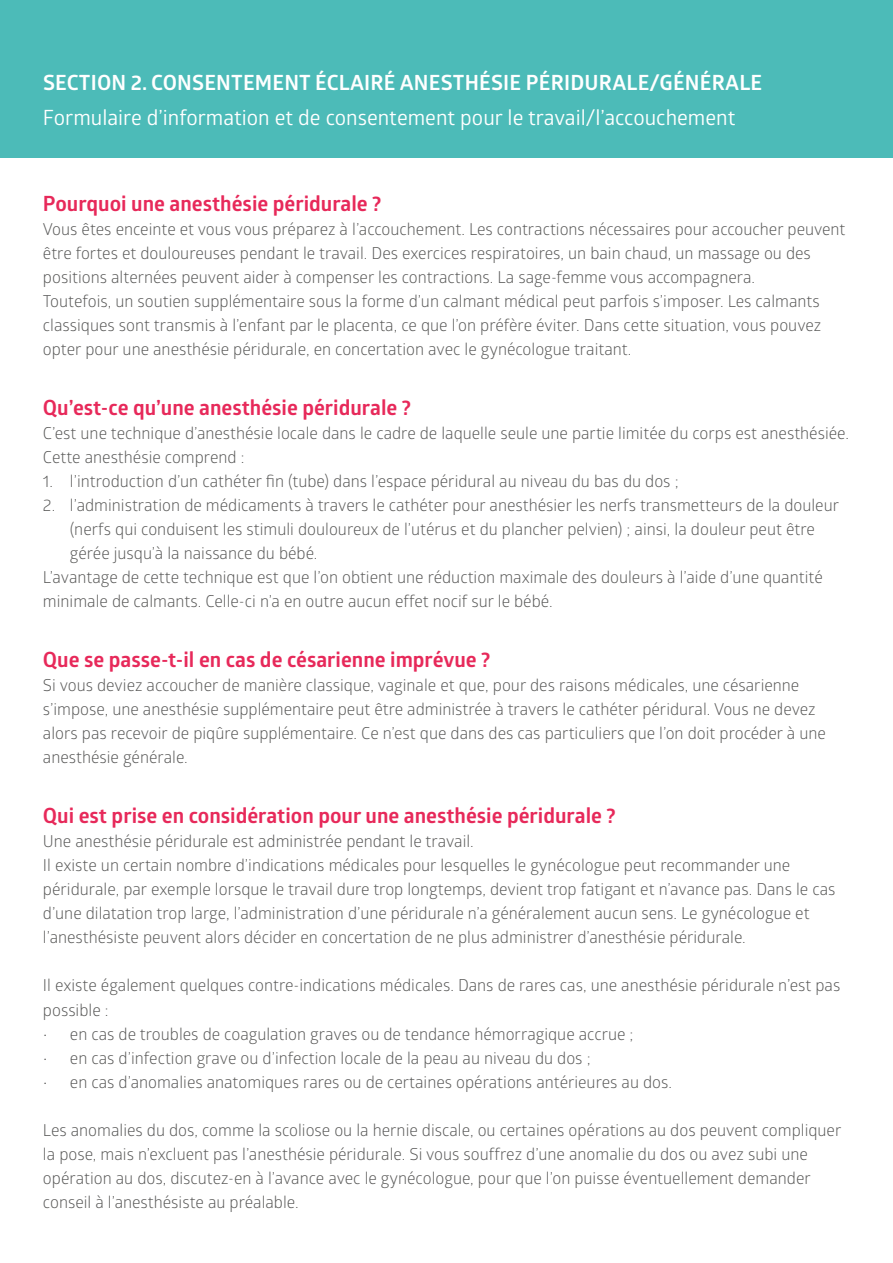
<style>
.page{position:relative;width:893px;height:1263px;background:#fff}
.page>*{position:absolute;margin:0;border:0;box-sizing:border-box;transform-origin:0 0}
.t1{font:700 21px "Glober";color:#e7295a}
.t2{font:21px "Glober";color:#fff}
.t3{font:700 21px "Glober";letter-spacing:.01em;color:#fff}
.t4{font:16.5px/24px "Glober";color:#575756}
</style>
<div class="page">
<div style="left:0;top:0;width:893px;height:157px;background:#4cbbb8"></div>
<p class="t3" style="left:43px;top:68px;width:721px">SECTION 2. CONSENTEMENT ÉCLAIRÉ ANESTHÉSIE PÉRIDURALE/GÉNÉRALE</p>
<p class="t2" style="left:43px;top:103px;width:694px">Formulaire d’information et de consentement pour le travail/l’accouchement</p>
<p class="t1" style="left:43px;top:189px;width:340px">Pourquoi une anesthésie péridurale ?</p>
<p class="t4" style="left:43px;top:217px;width:804px">Vous êtes enceinte et vous vous préparez à l’accouchement. Les contractions nécessaires pour accoucher peuvent être fortes et douloureuses pendant le travail. Des exercices respiratoires, un bain chaud, un massage ou des positions alternées peuvent aider à compenser les contractions. La sage-femme vous accompagnera.<br>Toutefois, un soutien supplémentaire sous la forme d’un calmant médical peut parfois s’imposer. Les calmants classiques sont transmis à l’enfant par le placenta, ce que l’on préfère éviter. Dans cette situation, vous pouvez opter pour une anesthésie péridurale, en concertation avec le gynécologue traitant.</p>
<p class="t1" style="left:43px;top:393px;width:370px">Qu’est-ce qu’une anesthésie péridurale ?</p>
<p class="t4" style="left:43px;top:421px;width:808px">C’est une technique d’anesthésie locale dans le cadre de laquelle seule une partie limitée du corps est anesthésiée.<br>Cette anesthésie comprend :</p>
<p class="t4" style="left:43px;top:469px;width:637px">1. l’introduction d’un cathéter fin (tube) dans l’espace péridural au niveau du bas du dos ;</p>
<p class="t4" style="left:43px;top:493px;width:798px">2. l’administration de médicaments à travers le cathéter pour anesthésier les nerfs transmetteurs de la douleur</p>
<p class="t4" style="left:70px;top:517px;width:746px">(nerfs qui conduisent les stimuli douloureux de l’utérus et du plancher pelvien) ; ainsi, la douleur peut être</p>
<p class="t4" style="left:70px;top:541px;width:249px">gérée jusqu’à la naissance du bébé.</p>
<p class="t4" style="left:43px;top:565px;width:781px">L’avantage de cette technique est que l’on obtient une réduction maximale des douleurs à l’aide d’une quantité</p>
<p class="t4" style="left:43px;top:589px;width:511px">minimale de calmants. Celle-ci n’a en outre aucun effet nocif sur le bébé.</p>
<p class="t1" style="left:43px;top:645px;width:449px">Que se passe-t-il en cas de césarienne imprévue ?</p>
<p class="t4" style="left:43px;top:673px;width:784px">Si vous deviez accoucher de manière classique, vaginale et que, pour des raisons médicales, une césarienne s’impose, une anesthésie supplémentaire peut être administrée à travers le cathéter péridural. Vous ne devez alors pas recevoir de piqûre supplémentaire. Ce n’est que dans des cas particuliers que l’on doit procéder à une anesthésie générale.</p>
<p class="t1" style="left:43px;top:801px;width:574px">Qui est prise en considération pour une anesthésie péridurale ?</p>
<p class="t4" style="left:43px;top:829px;width:794px">Une anesthésie péridurale est administrée pendant le travail.<br>Il existe un certain nombre d’indications médicales pour lesquelles le gynécologue peut recommander une péridurale, par exemple lorsque le travail dure trop longtemps, devient trop fatigant et n’avance pas. Dans le cas d’une dilatation trop large, l’administration d’une péridurale n’a généralement aucun sens. Le gynécologue et l’anesthésiste peuvent alors décider en concertation de ne plus administrer d’anesthésie péridurale.</p>
<p class="t4" style="left:43px;top:973px;width:799px">Il existe également quelques contre-indications médicales. Dans de rares cas, une anesthésie péridurale n’est pas possible :</p>
<p class="t4" style="left:43px;top:1021px;width:592px">• en cas de troubles de coagulation graves ou de tendance hémorragique accrue ;</p>
<p class="t4" style="left:43px;top:1045px;width:549px">• en cas d’infection grave ou d’infection locale de la peau au niveau du dos ;</p>
<p class="t4" style="left:43px;top:1069px;width:631px">• en cas d’anomalies anatomiques rares ou de certaines opérations antérieures au dos.</p>
<p class="t4" style="left:43px;top:1117px;width:800px">Les anomalies du dos, comme la scoliose ou la hernie discale, ou certaines opérations au dos peuvent compliquer la pose, mais n’excluent pas l’anesthésie péridurale. Si vous souffrez d’une anomalie du dos ou avez subi une opération au dos, discutez-en à l’avance avec le gynécologue, pour que l’on puisse éventuellement demander conseil à l’anesthésiste au préalable.</p>
</div>
